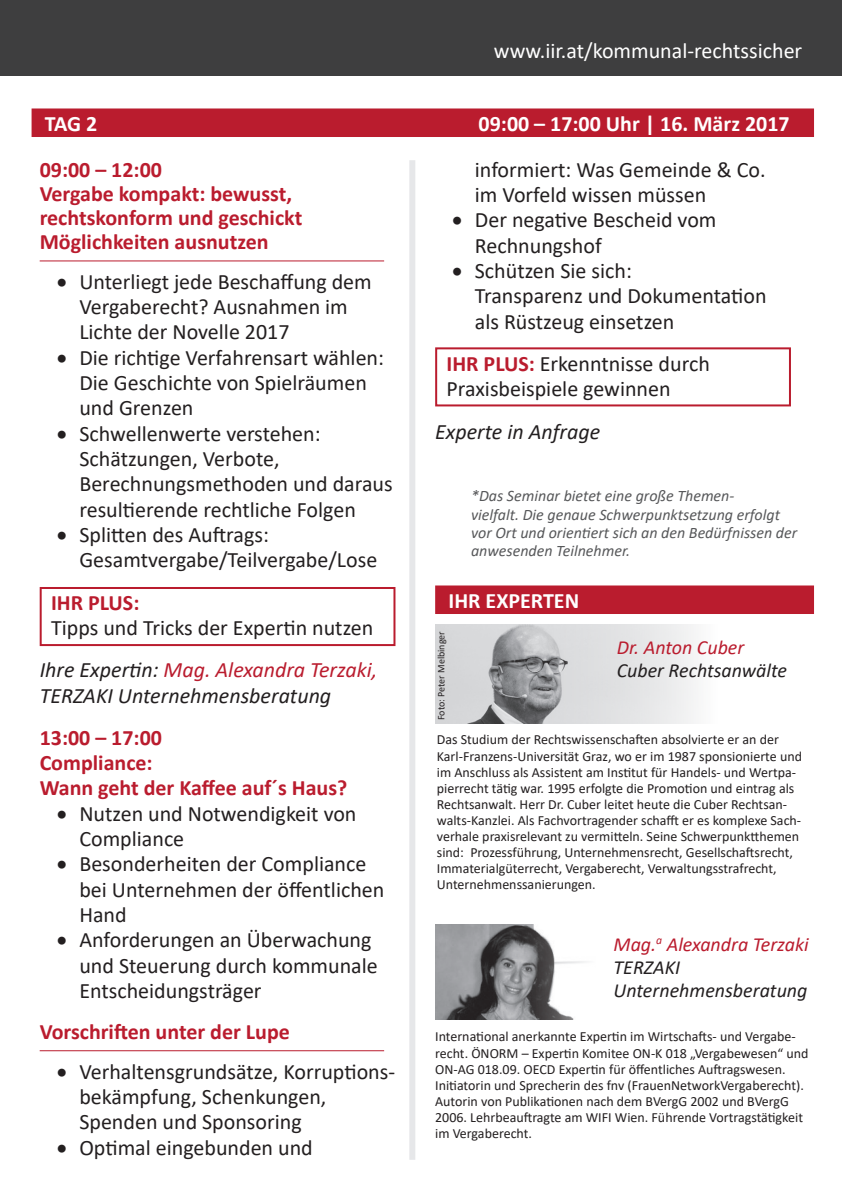
<style>
.page{position:relative;width:842px;height:1191px;background:#fff}
.page>*{position:absolute;margin:0;border:0;box-sizing:border-box;transform-origin:0 0}
.t1{font:22px/25.4px "Calibri";color:#231f20}
.Programm_Überschrift{font:700 22px/24.2px "Calibri";color:#ba1c2e}
.Referent_Name{font:italic 22px/25.2px "Calibri";color:#231f20}
.Referent_Name-2{font:700 22px/25.4px "Calibri";color:#ba1c2e}
.t2{font:700 22px "Calibri";color:#fff}
.t3{font:22px "Calibri";color:#fff}
.t4{font:italic 20px/23px "Calibri";color:#231f20}
.t5{font:italic 20px "Calibri";color:#ba1c2e}
.t6{font:italic 16px/18.4px "Calibri";color:#57585a}
.t7{font:14px/16px "Calibri";color:#231f20}
.t8{font:10px "Calibri";color:#231f20}
.s1{font-weight:700;color:#ba1c2e}
.s2{color:#ba1c2e}
</style>
<div class="page">
<div style="left:40px;top:587px;width:355px;height:59px;border:2px solid #ba1c2e"></div>
<div style="left:435px;top:347px;width:356px;height:59px;border:2px solid #ba1c2e"></div>
<div style="left:33px;top:109px;width:780px;height:27px;background:#ba1c2e"></div>
<div style="left:32px;top:108px;width:782px;height:29px;border:2px solid #ba1c2e"></div>
<div style="left:409px;top:160px;width:6px;height:999px;background:#e6e7e9"></div>
<hr style="left:40px;top:261px;width:344px;height:1px;background:#ba1c2e">
<hr style="left:40px;top:1050px;width:344px;height:1px;background:#ba1c2e">
<div style="left:436px;top:586px;width:377px;height:27px;background:#ba1c2e"></div>
<div style="left:435px;top:585px;width:379px;height:29px;border:2px solid #ba1c2e"></div>
<div style="left:0;top:0;width:842px;height:75px;background:#3e3e3f"></div>
<img style="left:435px;top:625px;width:261px;height:98px">
<img style="left:435px;top:924px;width:151px;height:95px">
<p class="t3" style="left:494px;top:36px;width:310px">www.iir.at/kommunal-rechtssicher</p>
<p class="t2" style="left:45px;top:108px;width:54px">TAG 2</p>
<p class="t2" style="left:479px;top:108px;width:312px">09:00 – 17:00 Uhr | 16. März 2017</p>
<p class="Programm_Überschrift" style="left:40px;top:159px;width:264px">09:00 – 12:00<br>Vergabe kompakt: bewusst, rechtskonform und geschickt<br>Möglichkeiten ausnutzen</p>
<p class="t1" style="left:79px;top:270px;width:294px;text-indent:-23px">• Unterliegt jede Beschaffung dem<br>Vergaberecht? Ausnahmen im<br>Lichte der Novelle 2017</p>
<p class="t1" style="left:79px;top:346px;width:306px;text-indent:-23px">• Die richtige Verfahrensart wählen:<br>Die Geschichte von Spielräumen und Grenzen</p>
<p class="t1" style="left:79px;top:421px;width:315px;text-indent:-23px">• Schwellenwerte verstehen:<br>Schätzungen, Verbote,<br>Berechnungsmethoden und daraus resultierende rechtliche Folgen</p>
<p class="t1" style="left:79px;top:523px;width:299px;text-indent:-23px">• Splitten des Auftrags:<br>Gesamtvergabe/Teilvergabe/Lose</p>
<p class="t1" style="left:51px;top:590px;width:324px"><span class="s1">IHR PLUS:<br></span>Tipps und Tricks der Expertin nutzen</p>
<p class="Referent_Name" style="left:40px;top:656px;width:339px">Ihre Expertin: <span class="s2">Mag. Alexandra Terzaki,<br></span>TERZAKI Unternehmensberatung</p>
<p class="Referent_Name-2" style="left:40px;top:726px;width:309px">13:00 – 17:00<br>Compliance:<br>Wann geht der Kaffee auf´s Haus?</p>
<p class="t1" style="left:79px;top:801px;width:279px;text-indent:-23px">• Nutzen und Notwendigkeit von<br>Compliance</p>
<p class="t1" style="left:79px;top:852px;width:307px;text-indent:-23px">• Besonderheiten der Compliance bei Unternehmen der öffentlichen<br>Hand</p>
<p class="t1" style="left:79px;top:928px;width:300px;text-indent:-23px">• Anforderungen an Überwachung und Steuerung durch kommunale<br>Entscheidungsträger</p>
<p class="Programm_Überschrift" style="left:40px;top:1021px;width:252px">Vorschriften unter der Lupe</p>
<p class="t1" style="left:79px;top:1059px;width:317px;text-indent:-23px">• Verhaltensgrundsätze, Korruptions&shy;bekämpfung, Schenkungen,<br>Spenden und Sponsoring</p>
<p class="t1" style="left:57px;top:1135px;width:258px">• Optimal eingebunden und</p>
<p class="t1" style="left:475px;top:158px;width:292px">informiert: Was Gemeinde &amp; Co. im Vorfeld wissen müssen</p>
<p class="t1" style="left:475px;top:208px;width:243px;text-indent:-23px">• Der negative Bescheid vom<br>Rechnungshof</p>
<p class="t1" style="left:475px;top:259px;width:293px;text-indent:-23px">• Schützen Sie sich:<br>Transparenz und Dokumentation als Rüstzeug einsetzen</p>
<p class="t1" style="left:446px;top:352px;width:265px"><span class="s1">IHR PLUS:</span> Erkenntnisse durch<br>Praxisbeispiele gewinnen</p>
<p class="Referent_Name" style="left:435px;top:418px;width:167px">Experte in Anfrage</p>
<p class="t6" style="left:471px;top:486px;width:328px">*Das Seminar bietet eine große Themen-<br>vielfalt. Die genaue Schwerpunktsetzung erfolgt vor Ort und orientiert sich an den Bedürfnissen der anwesenden Teilnehmer.</p>
<p class="t2" style="left:448px;top:585px;width:132px">IHR EXPERTEN</p>
<p class="t8" style="left:434px;top:720px;width:90px;rotate:-90deg">Foto: Peter Melbinger</p>
<p class="t7" style="left:437px;top:732px;width:367px">Das Studium der Rechtswissenschaften absolvierte er an der Karl-Franzens-Universität Graz, wo er im 1987 sponsionierte und im Anschluss als Assistent am Institut für Handels- und Wertpa&shy;pierrecht tätig war. 1995 erfolgte die Promotion und eintrag als Rechtsanwalt. Herr Dr. Cuber leitet heute die Cuber Rechtsan&shy;walts-Kanzlei. Als Fachvortragender schafft er es komplexe Sach&shy;verhale praxisrelevant zu vermitteln. Seine Schwerpunktthemen sind: Prozessführung, Unternehmensrecht, Gesellschaftsrecht, Immaterialgüterrecht, Vergaberecht, Verwaltungsstrafrecht, Unternehmenssanierungen.</p>
<p class="t4" style="left:617px;top:635px;width:172px"><span class="s2">Dr. Anton Cuber<br></span>Cuber Rechtsanwälte</p>
<p class="t5" style="left:614px;top:930px;width:197px">Mag.<sup>a</sup> Alexandra Terzaki</p>
<p class="t4" style="left:614px;top:954px;width:195px">TERZAKI<br>Unternehmensberatung</p>
<p class="t7" style="left:435px;top:1029px;width:375px">International anerkannte Expertin im Wirtschafts- und Vergabe&shy;recht. ÖNORM – Expertin Komitee ON-K 018 „Vergabewesen“ und ON-AG 018.09. OECD Expertin für öffentliches Auftragswesen.<br>Initiatorin und Sprecherin des fnv (FrauenNetworkVergaberecht).<br>Autorin von Publikationen nach dem BVergG 2002 und BVergG 2006. Lehrbeauftragte am WIFI Wien. Führende Vortragstätigkeit im Vergaberecht.</p>
</div>
